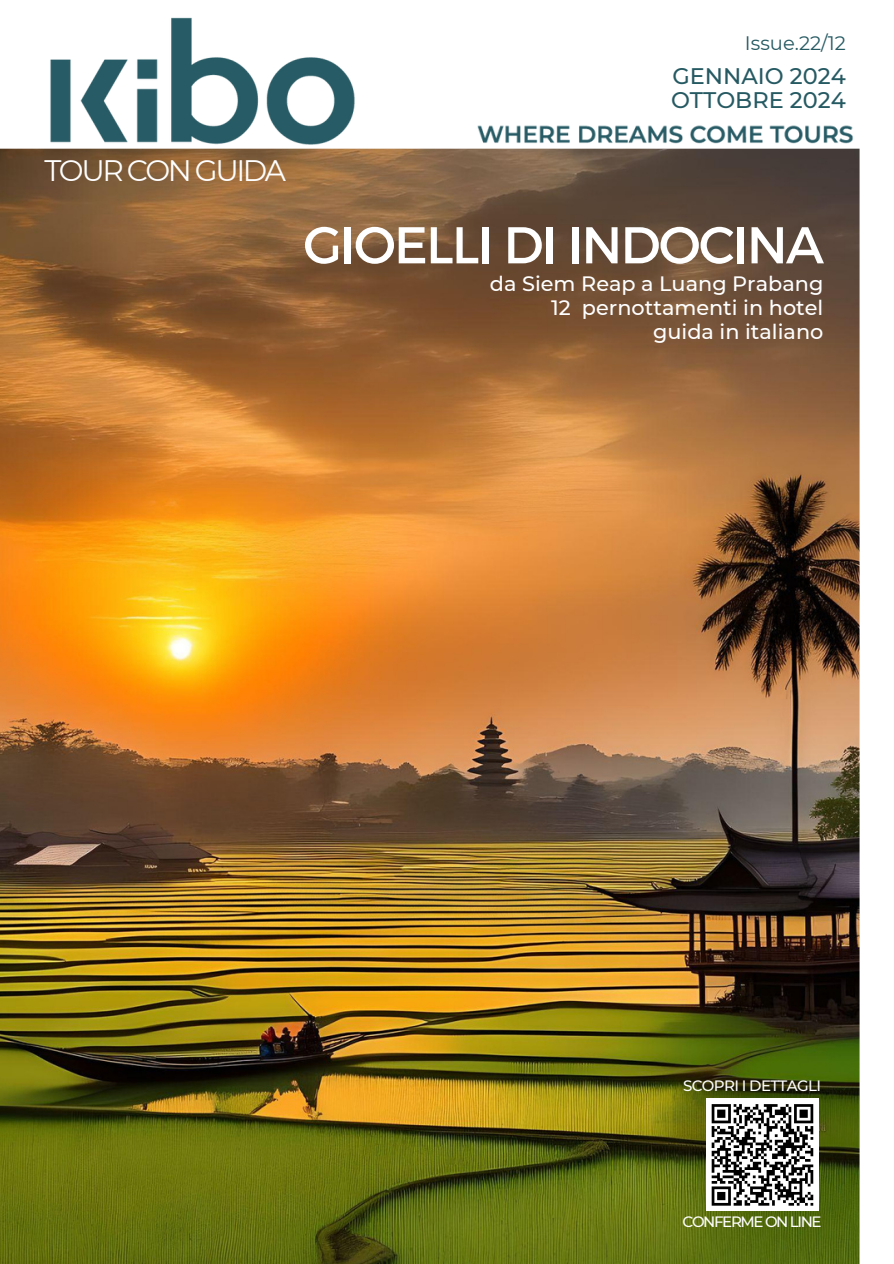
<style>
.page{position:relative;width:894px;height:1264px;background:#fff}
.page>*{position:absolute;margin:0;border:0;box-sizing:border-box;transform-origin:0 0}
.t1{font:51.6px "Kief Montaser Regular";letter-spacing:-.035em;color:#fff}
.t2{font:29.55px "Montserrat";letter-spacing:-.08em;color:#fff}
.t3{font:500 22.5px "Montserrat";color:#265a63}
.t4{font:500 20.85px "Montserrat";color:#fff}
.t5{font:19.5px "Montserrat";color:#265a63}
.t6{font:500 15px "Montserrat";letter-spacing:-.04em;color:#fff}
.t7{font:500 15px "Montserrat";letter-spacing:-.09em;color:#fff}
</style>
<div class="page">
<img style="left:0;top:148px;width:860px;height:1115px">
<img style="left:0;top:17px;width:395px;height:137px">
<img style="left:462px;top:125px;width:398px;height:54px">
<div style="left:706px;top:1098px;width:112px;height:113px;background:#fff"></div>
<svg style="left:711px;top:1104px;width:103px;height:102px"></svg>
<p class="t5" style="left:744px;top:32px;width:102px">Issue.22/12</p>
<p class="t3" style="left:672px;top:62px;width:175px">GENNAIO 2024</p>
<p class="t3" style="left:670px;top:87px;width:176px">OTTOBRE 2024</p>
<p class="t2" style="left:44px;top:152px;width:243px">TOUR CON GUIDA</p>
<p class="t1" style="left:303px;top:213px;width:522px">GIOELLI DI INDOCINA</p>
<p class="t4" style="left:490px;top:271px;width:335px">da Siem Reap a Luang Prabang</p>
<p class="t4" style="left:551px;top:295px;width:273px">12 pernottamenti in hotel</p>
<p class="t4" style="left:653px;top:318px;width:172px">guida in italiano</p>
<p class="t6" style="left:683px;top:1076px;width:139px">SCOPRI I DETTAGLI</p>
<p class="t7" style="left:682px;top:1212px;width:141px">CONFERME ON LINE</p>
</div>
